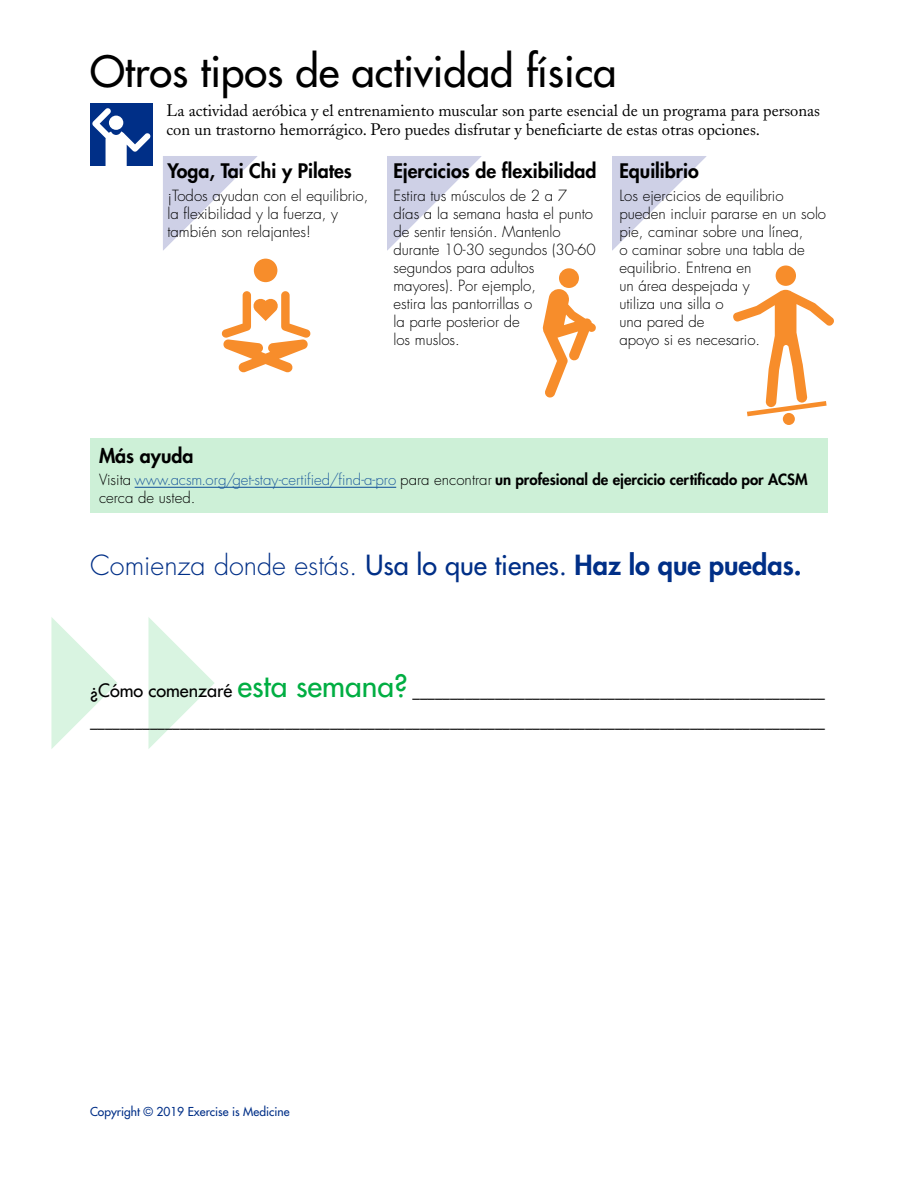
<style>
.page{position:relative;width:918px;height:1188px;background:#fff}
.page>*{position:absolute;margin:0;border:0;box-sizing:border-box;transform-origin:0 0}
.t1{font:42px "Futura";color:#000}
.t2{font:300 27px "Futura";color:#002f87}
.t3{font:800 19.5px "Futura";color:#000}
.t4{font:16.5px/19.5px "Adobe Caslon";color:#000}
.t5{font:300 15px/18px "Futura";color:#000}
.t6{font:15px/30px "Futura";color:#000}
.t7{font:300 15px/18px "Futura";color:#215e9e}
.t8{font:12px "Futura";color:#002f87}
.s1{color:#000}
.s2{font-weight:800;color:#000}
.s3{font-weight:400}
.s4{font-weight:800}
.s5{font-size:18px}
.s6{font-size:30px;color:#00ae42}
</style>
<div class="page">
<div style="left:90px;top:103px;width:63px;height:63px;background:#002f87"></div>
<svg style="left:92px;top:108px;width:58px;height:58px"></svg>
<svg style="left:163px;top:156px;width:94px;height:94px"></svg>
<svg style="left:387px;top:156px;width:95px;height:94px"></svg>
<svg style="left:612px;top:156px;width:94px;height:94px"></svg>
<svg style="left:222px;top:259px;width:88px;height:113px"></svg>
<svg style="left:543px;top:268px;width:53px;height:130px"></svg>
<div style="left:783px;top:413px;width:12px;height:12px;background:#f78d2b;border-radius:50%"></div>
<div style="left:776px;top:266px;width:20px;height:20px;background:#f78d2b;border-radius:50%"></div>
<svg style="left:733px;top:290px;width:101px;height:126px"></svg>
<div style="left:90px;top:438px;width:738px;height:74px;background:#cdf0d7"></div>
<hr style="left:135px;top:487px;width:261px;height:1px;background:#215e9e">
<h1 class="t1" style="left:90px;top:44px;width:528px">Otros tipos de actividad física</h1>
<p class="t4" style="left:166px;top:101px;width:655px">La actividad aeróbica y el entrenamiento muscular son parte esencial de un programa para personas con un trastorno hemorrágico. Pero puedes disfrutar y beneficiarte de estas otras opciones.</p>
<h3 class="t3" style="left:167px;top:158px;width:186px">Yoga, Tai Chi y Pilates</h3>
<p class="t5" style="left:167px;top:186px;width:203px">¡Todos ayudan con el equilibrio, la flexibilidad y la fuerza, y también son relajantes!</p>
<h3 class="t3" style="left:393px;top:158px;width:204px">Ejercicios de flexibilidad</h3>
<p class="t5" style="left:393px;top:186px;width:204px">Estira tus músculos de 2 a 7 días a la semana hasta el punto de sentir tensión. Mantenlo durante 10-30 segundos (30-60 segundos para adultos mayores). Por ejemplo,<br>estira las pantorrillas o<br>la parte posterior de<br>los muslos.</p>
<h3 class="t3" style="left:619px;top:158px;width:81px">Equilibrio</h3>
<p class="t5" style="left:619px;top:186px;width:208px">Los ejercicios de equilibrio pueden incluir pararse en un solo pie, caminar sobre una línea,<br>o caminar sobre una tabla de equilibrio. Entrena en<br>un área despejada y<br>utiliza una silla o<br>una pared de<br>apoyo si es necesario.</p>
<h3 class="t3" style="left:99px;top:442px;width:96px">Más ayuda</h3>
<p class="t7" style="left:99px;top:471px;width:710px"><span class="s1">Visita</span> www.acsm.org/get-stay-certified/find-a-pro <span class="s1">para encontrar</span> <span class="s2">un profesional de ejercicio certificado por ACSM </span><span class="s1">cerca de usted.</span></p>
<h2 class="t2" style="left:90px;top:548px;width:713px">Comienza donde estás. <span class="s3">Usa lo que tienes.</span> <span class="s4">Haz lo que puedas.</span></h2>
<p class="t6" style="left:90px;top:676px;width:737px"><span class="s5">¿Cómo comenzaré</span> <span class="s6">esta semana?</span> _______________________________________________________ __________________________________________________________________________________________________</p>
<p class="t8" style="left:90px;top:1104px;width:201px">Copyright © 2019 Exercise is Medicine</p>
</div>
